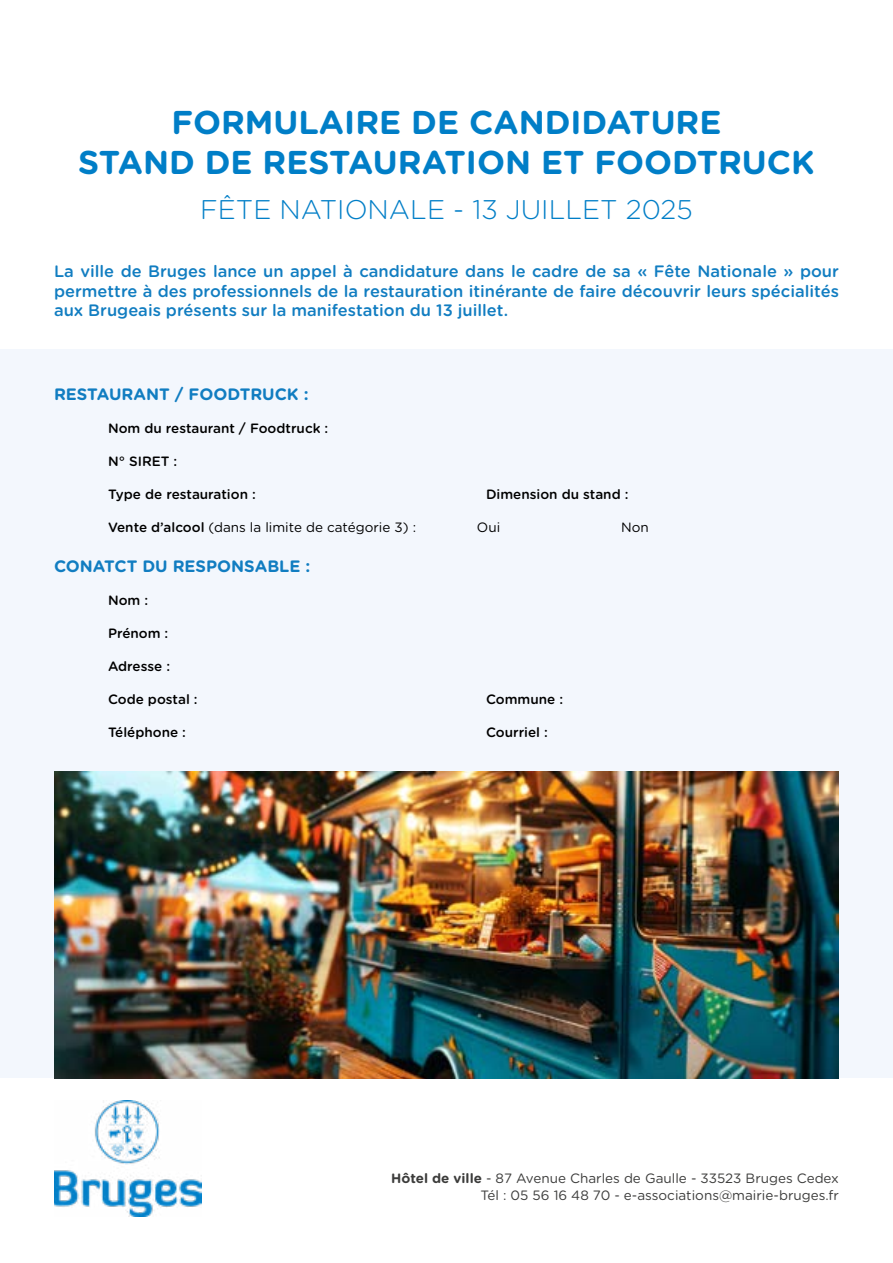
<style>
.page{position:relative;width:893px;height:1263px;background:#fff}
.page>*{position:absolute;margin:0;border:0;box-sizing:border-box;transform-origin:0 0}
.t1{font:700 33px/39.6px "Gotham Rounded";color:#007ec7;text-align:center}
.t2{font:300 27px "Gotham Rounded";color:#007ec7}
.t3{font:500 16.5px/19.8px "Gotham Rounded";color:#117dc1;text-align:justify}
.t4{font:700 16.5px "Gotham Rounded";color:#117dc1}
.t5{font:500 13.5px "Gotham Rounded";color:#000}
.t6{font:13.5px/16.5px "Gotham Rounded";color:#3c3c3b;text-align:right}
.t7{font:13.5px "Gotham Rounded";color:#000}
.s1{font-weight:500}
.s2{font-weight:700}
</style>
<div class="page">
<div style="left:0;top:350px;width:893px;height:728px;background:#f3f7fd"></div>
<img style="left:54px;top:1100px;width:147px;height:116px">
<img style="left:54px;top:772px;width:785px;height:306px">
<h1 class="t1" style="left:78px;top:102px;width:738px">FORMULAIRE DE CANDIDATURE<br>STAND DE RESTAURATION ET FOODTRUCK</h1>
<h2 class="t2" style="left:200px;top:191px;width:494px">FÊTE NATIONALE - 13 JUILLET 2025</h2>
<p class="t3" style="left:54px;top:260px;width:786px">La ville de Bruges lance un appel à candidature dans le cadre de sa « Fête Nationale » pour permettre à des professionnels de la restauration itinérante de faire découvrir leurs spécialités aux Brugeais présents sur la manifestation du 13 juillet.</p>
<p class="t4" style="left:54px;top:383px;width:256px">RESTAURANT / FOODTRUCK :</p>
<p class="t5" style="left:108px;top:419px;width:222px">Nom du restaurant / Foodtruck :</p>
<p class="t5" style="left:108px;top:452px;width:71px">N° SIRET :</p>
<p class="t5" style="left:108px;top:485px;width:149px">Type de restauration :</p>
<p class="t5" style="left:486px;top:485px;width:144px">Dimension du stand :</p>
<p class="t7" style="left:108px;top:518px;width:310px"><span class="s1">Vente d’alcool</span> (dans la limite de catégorie 3) :</p>
<p class="t7" style="left:477px;top:518px;width:25px">Oui</p>
<p class="t7" style="left:621px;top:518px;width:29px">Non</p>
<p class="t4" style="left:54px;top:554px;width:258px">CONATCT DU RESPONSABLE :</p>
<p class="t5" style="left:108px;top:591px;width:42px">Nom :</p>
<p class="t5" style="left:108px;top:624px;width:62px">Prénom :</p>
<p class="t5" style="left:108px;top:657px;width:64px">Adresse :</p>
<p class="t5" style="left:108px;top:690px;width:91px">Code postal :</p>
<p class="t5" style="left:486px;top:690px;width:79px">Commune :</p>
<p class="t5" style="left:108px;top:723px;width:80px">Téléphone :</p>
<p class="t5" style="left:486px;top:723px;width:63px">Courriel :</p>
<p class="t6" style="left:391px;top:1169px;width:449px"><span class="s2">Hôtel de ville</span> - 87 Avenue Charles de Gaulle - 33523 Bruges Cedex<br>Tél : 05 56 16 48 70 - e-associations@mairie-bruges.fr</p>
</div>
